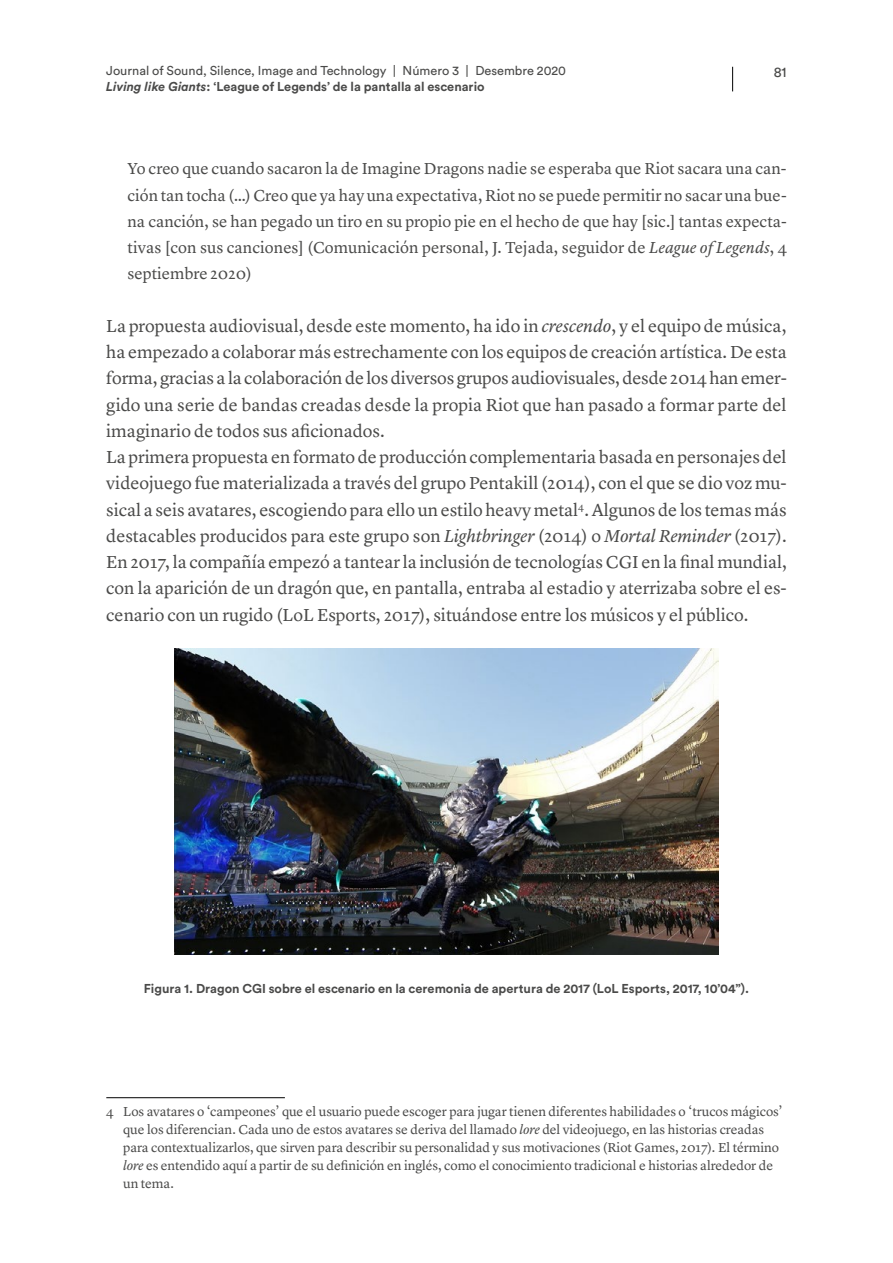
<style>
.page{position:relative;width:893px;height:1263px;background:#fff}
.page>*{position:absolute;margin:0;border:0;box-sizing:border-box;transform-origin:0 0}
.t1{font:18px/26.2px "Lyon Text";color:#4a4a49}
.t2{font:16.5px/26.2px "Lyon Text";letter-spacing:.005em;color:#4a4a49;text-align:justify}
.t3{font:14.25px "Circular Std";color:#4a4a49}
.t4{font:13.5px/18px "Lyon Text";letter-spacing:-.005em;color:#4a4a49}
.t5{font:12.75px/15.8px "Circular Std";color:#4a4a49}
.t6{font:700 12.75px "Circular Std";color:#4a4a49}
.s1{font-weight:700;font-style:italic}
.s2{font-weight:700}
.s3{font-style:italic}
</style>
<div class="page">
<svg style="left:732px;top:67px;width:1px;height:24px"></svg>
<hr style="left:106px;top:1097px;width:179px;height:1px;background:#000">
<img style="left:174px;top:648px;width:544px;height:306px">
<p class="t5" style="left:106px;top:63px;width:461px">Journal of Sound, Silence, Image and Technology | Número 3 | Desembre 2020<br><span class="s1">Living like Giants</span><span class="s2">: ‘League of Legends’ de la pantalla al escenario</span></p>
<p class="t3" style="left:774px;top:64px;width:15px">81</p>
<p class="t2" style="left:128px;top:154px;width:661px">Yo creo que cuando sacaron la de Imagine Dragons nadie se esperaba que Riot sacara una can&shy;ción tan tocha (…) Creo que ya hay una expectativa, Riot no se puede permitir no sacar una bue&shy;na canción, se han pegado un tiro en su propio pie en el hecho de que hay [sic.] tantas expecta&shy;tivas [con sus canciones] (Comunicación personal, J. Tejada, seguidor de <span class="s3">League of Legends</span>, 4 septiembre 2020)</p>
<p class="t1" style="left:106px;top:311px;width:682px">La propuesta audiovisual, desde este momento, ha ido in <span class="s3">crescendo</span>, y el equipo de música, ha empezado a colaborar más estrechamente con los equipos de creación artística. De esta forma, gracias a la colaboración de los diversos grupos audiovisuales, desde 2014 han emer&shy;gido una serie de bandas creadas desde la propia Riot que han pasado a formar parte del imaginario de todos sus aficionados.<br>La primera propuesta en formato de producción complementaria basada en personajes del videojuego fue materializada a través del grupo Pentakill (2014), con el que se dio voz mu&shy;sical a seis avatares, escogiendo para ello un estilo heavy metal<sup>4</sup>. Algunos de los temas más destacables producidos para este grupo son <span class="s3">Lightbringer</span> (2014) o <span class="s3">Mortal Reminder</span> (2017).<br>En 2017, la compañía empezó a tantear la inclusión de tecnologías CGI en la final mundial, con la aparición de un dragón que, en pantalla, entraba al estadio y aterrizaba sobre el es&shy;cenario con un rugido (LoL Esports, 2017), situándose entre los músicos y el público.</p>
<p class="t6" style="left:144px;top:980px;width:607px">Figura 1. Dragon CGI sobre el escenario en la ceremonia de apertura de 2017 (LoL Esports, 2017, 10’04”).</p>
<p class="t4" style="left:123px;top:1101px;width:661px;text-indent:-17px">4 Los avatares o ‘campeones’ que el usuario puede escoger para jugar tienen diferentes habilidades o ‘trucos mágicos’ que los diferencian. Cada uno de estos avatares se deriva del llamado <span class="s3">lore</span> del videojuego, en las historias creadas para contextualizarlos, que sirven para describir su personalidad y sus motivaciones (Riot Games, 2017). El término <span class="s3">lore</span> es entendido aquí a partir de su definición en inglés, como el conocimiento tradicional e historias alrededor de un tema.</p>
</div>
